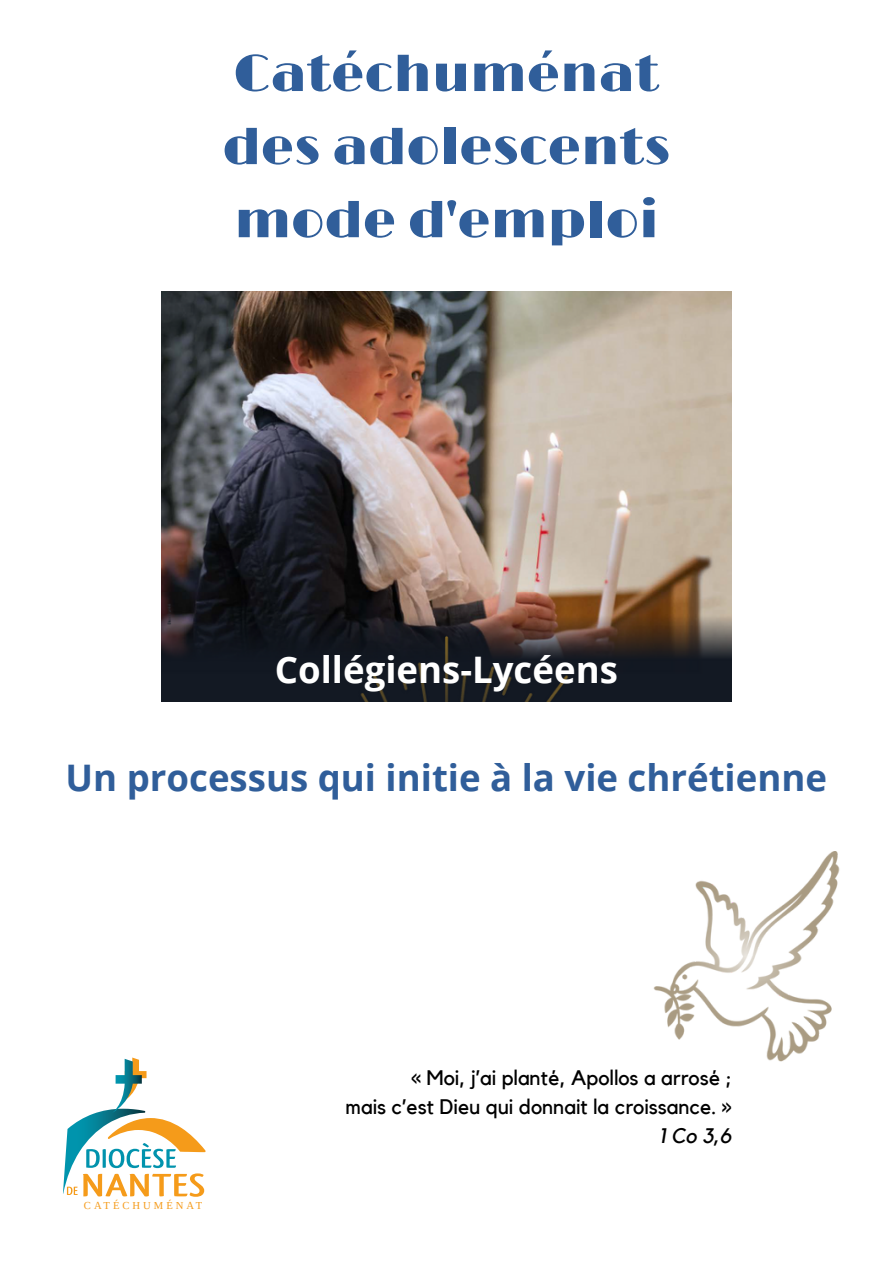
<style>
.page{position:relative;width:893px;height:1264px;background:#fff}
.page>*{position:absolute;margin:0;border:0;box-sizing:border-box;transform-origin:0 0}
.t1{font:52.5px/73.1px "Limelight";color:#305e9a}
.t2{font:700 36.6px "Open Sans";color:#305e9a}
.t3{font:700 36.6px "Open Sans";color:#fff}
.t4{font:21px "Kollektif";color:#000}
.t5{font:italic 21px "Kollektif";color:#000}
.t6{font:10.65px "Liberation Serif";letter-spacing:.28em;color:#f59b1a}
</style>
<div class="page">
<img style="left:653px;top:851px;width:187px;height:211px">
<svg style="left:63px;top:1057px;width:142px;height:139px"></svg>
<img style="left:161px;top:291px;width:570px;height:410px">
<p class="t1" style="left:222px;top:39px;width:449px">Catéchuménat des adolescents</p>
<p class="t1" style="left:234px;top:185px;width:425px">mode d'emploi</p>
<p class="t3" style="left:275px;top:644px;width:344px">Collégiens-Lycéens</p>
<p class="t2" style="left:66px;top:751px;width:763px">Un processus qui initie à la vie chrétienne</p>
<p class="t6" style="left:84px;top:1199px;width:120px">CATÉCHUMÉNAT</p>
<p class="t4" style="left:411px;top:1067px;width:321px">« Moi, j’ai planté, Apollos a arrosé ;</p>
<p class="t4" style="left:345px;top:1097px;width:387px">mais c’est Dieu qui donnait la croissance. »</p>
<p class="t5" style="left:659px;top:1126px;width:74px">1 Co 3,6</p>
</div>
